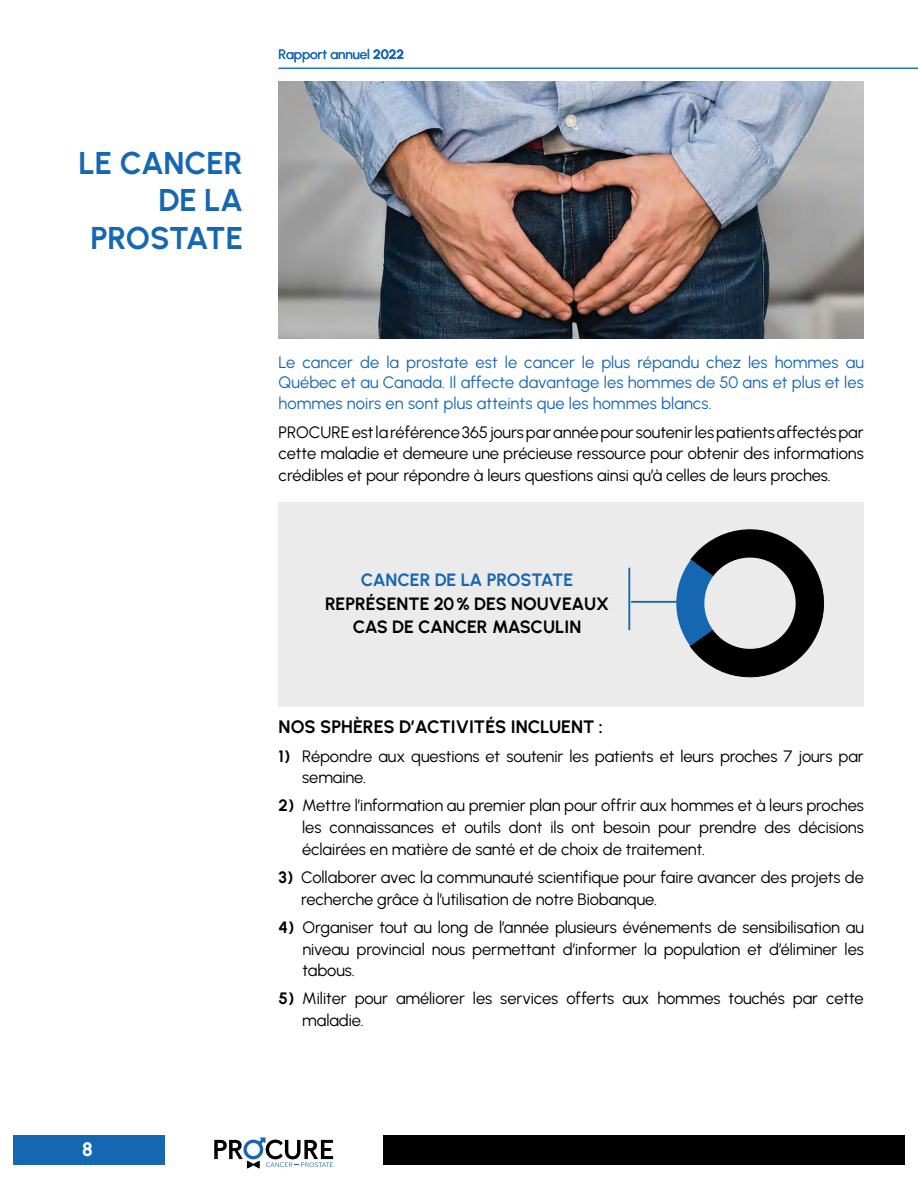
<style>
.page{position:relative;width:918px;height:1188px;background:#fff}
.page>*{position:absolute;margin:0;border:0;box-sizing:border-box;transform-origin:0 0}
.t1{font:700 31.5px/37.8px "Urbanist";letter-spacing:-.015em;color:#1667b2;text-align:right}
.t2{font:700 19.5px "Urbanist";color:#fff}
.t3{font:700 18px "Urbanist";color:#000}
.t4{font:700 17.85px/23.4px "Urbanist";letter-spacing:-.01em;color:#000;text-align:center}
.t5{font:700 17.85px "Urbanist";letter-spacing:-.015em;color:#1667b2}
.t6{font:16.5px/21.6px "Urbanist";letter-spacing:-.005em;color:#000;text-align:justify}
.t7{font:16.5px/19.8px "Urbanist";letter-spacing:.005em;color:#1667b2}
.t8{font:500 13.5px "Urbanist";letter-spacing:-.005em;color:#1667b2}
.s1{font-weight:700}
</style>
<div class="page">
<div style="left:13px;top:1135px;width:151px;height:29px;background:#1667b2"></div>
<svg style="left:214px;top:1137px;width:119px;height:31px"></svg>
<hr style="left:279px;top:68px;width:639px;height:1px;background:#1667b2">
<img style="left:279px;top:81px;width:585px;height:257px">
<div style="left:383px;top:1135px;width:521px;height:29px;background:#000"></div>
<div style="left:279px;top:502px;width:585px;height:204px;background:#ebebec"></div>
<svg style="left:671px;top:529px;width:153px;height:149px"></svg>
<hr style="left:628px;top:568px;width:2px;height:62px;background:#1667b2">
<hr style="left:631px;top:601px;width:63px;height:2px;background:#1667b2">
<h1 class="t1" style="left:78px;top:143px;width:166px">LE CANCER<br>DE LA<br>PROSTATE</h1>
<p class="t8" style="left:279px;top:46px;width:127px">Rapport annuel <span class="s1">2022</span></p>
<p class="t7" style="left:279px;top:352px;width:587px">Le cancer de la prostate est le cancer le plus répandu chez les hommes au<br>Québec et au Canada. Il affecte davantage les hommes de 50 ans et plus et les</p>
<p class="t7" style="left:279px;top:393px;width:435px">hommes noirs en sont plus atteints que les hommes blancs.</p>
<p class="t6" style="left:279px;top:420px;width:587px">PROCURE est la référence 365 jours par année pour soutenir les patients affectés par cette maladie et demeure une précieuse ressource pour obtenir des informations crédibles et pour répondre à leurs questions ainsi qu’à celles de leurs proches.</p>
<p class="t5" style="left:361px;top:568px;width:214px">CANCER DE LA PROSTATE</p>
<p class="t4" style="left:325px;top:591px;width:286px">REPRÉSENTE 20% DES NOUVEAUX<br>CAS DE CANCER MASCULIN</p>
<p class="t3" style="left:279px;top:715px;width:326px">NOS SPHÈRES D’ACTIVITÉS INCLUENT :</p>
<p class="t6" style="left:302px;top:744px;width:563px;text-indent:-24px"><span class="s1">1)</span> Répondre aux questions et soutenir les patients et leurs proches 7 jours par semaine.</p>
<p class="t6" style="left:302px;top:794px;width:563px;text-indent:-24px"><span class="s1">2)</span> Mettre l’information au premier plan pour offrir aux hommes et à leurs proches les connaissances et outils dont ils ont besoin pour prendre des décisions éclairées en matière de santé et de choix de traitement.</p>
<p class="t6" style="left:301px;top:866px;width:564px;text-indent:-23px"><span class="s1">3)</span> Collaborer avec la communauté scientifique pour faire avancer des projets de recherche grâce à l’utilisation de notre Biobanque.</p>
<p class="t6" style="left:302px;top:916px;width:563px;text-indent:-24px"><span class="s1">4)</span> Organiser tout au long de l’année plusieurs événements de sensibilisation au niveau provincial nous permettant d’informer la population et d’éliminer les tabous.</p>
<p class="t6" style="left:302px;top:987px;width:563px;text-indent:-24px"><span class="s1">5)</span> Militer pour améliorer les services offerts aux hommes touchés par cette maladie.</p>
<p class="t2" style="left:82px;top:1137px;width:12px">8</p>
</div>
